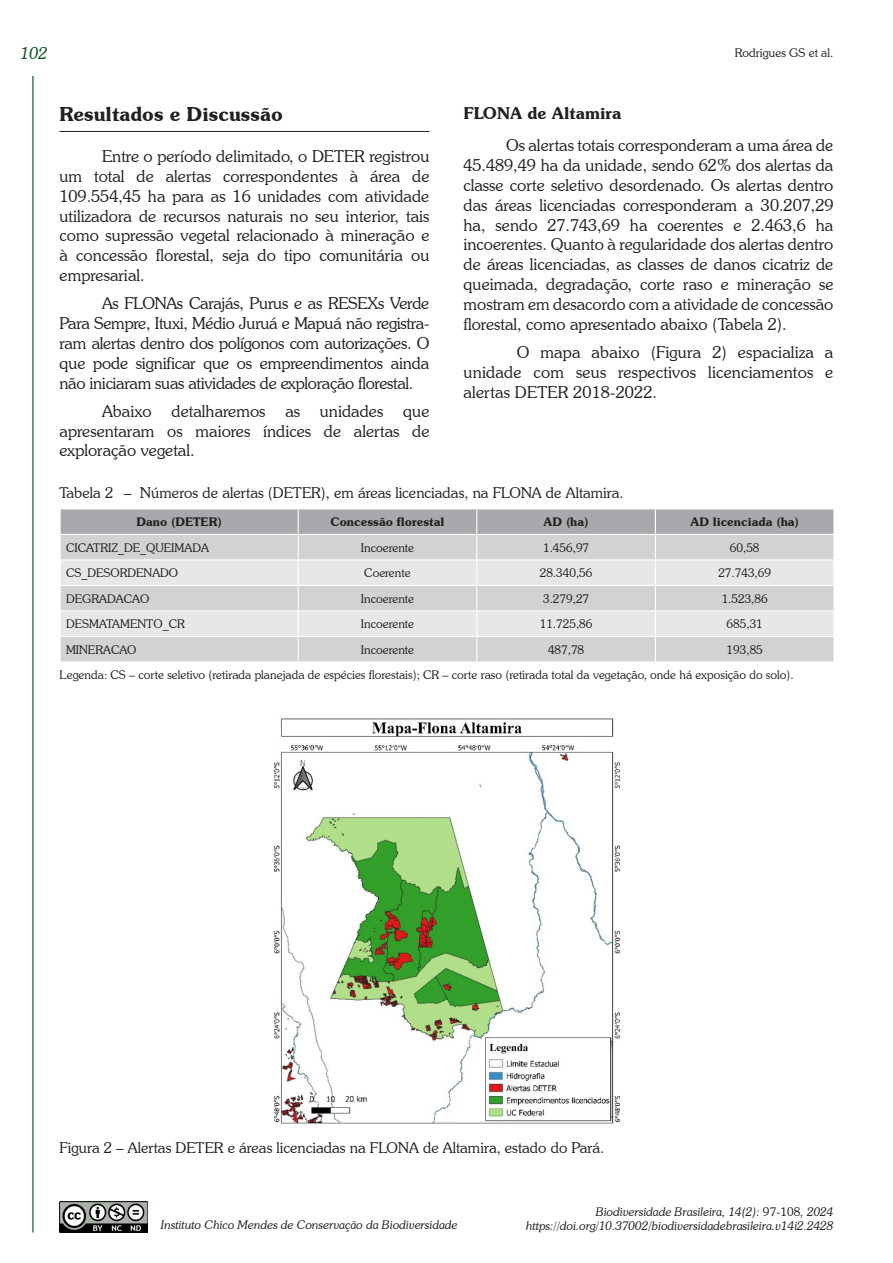
<style>
.page{position:relative;width:893px;height:1263px;background:#fff}
.page>*{position:absolute;margin:0;border:0;box-sizing:border-box;transform-origin:0 0}
.titulo_1{font:600 19.5px "Souvenir IT Cby BT";color:#231f20}
.texto{font:300 16.5px/19.8px "Souvenir IT Cby BT";color:#231f20;text-align:justify}
.titulo_2{font:600 16.5px "Souvenir IT Cby BT";color:#231f20}
.t1{font:italic 300 16.5px "Souvenir IT Cby BT";color:#00531e}
.figura{font:300 15px "Souvenir IT Cby BT";color:#231f20}
.texto_tabela{font:300 12px "Souvenir IT Cby BT";color:#231f20}
.t2{font:italic 300 12px/14.4px "Souvenir IT Cby BT";color:#231f20;text-align:right}
.rodapé{font:300 12px "Souvenir IT Cby BT";color:#231f20}
.texto_tabela-2{font:600 12px "Souvenir IT Cby BT";color:#231f20}
.s1{font-style:normal}
</style>
<div class="page">
<hr style="left:32px;top:76px;width:2px;height:1156px;background:#00531e">
<img style="left:60px;top:1201px;width:88px;height:31px">
<svg style="left:60px;top:509px;width:774px;height:152px;background:#d3d4d6"></svg>
<hr style="left:833px;top:637px;width:2px;height:24px;background:#fff">
<img style="left:274px;top:718px;width:347px;height:406px">
<hr style="left:60px;top:131px;width:369px;height:1px;background:#231f20">
<p class="t1" style="left:20px;top:43px;width:29px">102</p>
<p class="rodapé" style="left:735px;top:46px;width:100px">Rodrigues GS et al.</p>
<p class="titulo_1" style="left:60px;top:102px;width:225px">Resultados e Discussão</p>
<p class="texto" style="left:60px;top:146px;width:371px;text-indent:43px">Entre o período delimitado, o DETER registrou um total de alertas correspondentes à área de 109.554,45 ha para as 16 unidades com atividade utilizadora de recursos naturais no seu interior, tais como supressão vegetal relacionado à mineração e à concessão florestal, seja do tipo comunitária ou empresarial.</p>
<p class="texto" style="left:60px;top:293px;width:371px;text-indent:43px">As FLONAs Carajás, Purus e as RESEXs Verde Para Sempre, Ituxi, Médio Juruá e Mapuá não registra&shy;ram alertas dentro dos polígonos com autorizações. O que pode significar que os empreendimentos ainda não iniciaram suas atividades de exploração florestal.</p>
<p class="texto" style="left:60px;top:401px;width:371px;text-indent:43px">Abaixo detalharemos as unidades que apresentaram os maiores índices de alertas de exploração vegetal.</p>
<p class="titulo_2" style="left:463px;top:103px;width:159px">FLONA de Altamira</p>
<p class="texto" style="left:463px;top:135px;width:371px;text-indent:43px">Os alertas totais corresponderam a uma área de 45.489,49 ha da unidade, sendo 62% dos alertas da classe corte seletivo desordenado. Os alertas dentro das áreas licenciadas corresponderam a 30.207,29 ha, sendo 27.743,69 ha coerentes e 2.463,6 ha incoerentes. Quanto à regularidade dos alertas dentro de áreas licenciadas, as classes de danos cicatriz de queimada, degradação, corte raso e mineração se mostram em desacordo com a atividade de concessão florestal, como apresentado abaixo (Tabela 2).</p>
<p class="texto" style="left:463px;top:342px;width:371px;text-indent:53px">O mapa abaixo (Figura 2) espacializa a unidade com seus respectivos licenciamentos e alertas DETER 2018-2022.</p>
<p class="figura" style="left:60px;top:484px;width:566px">Tabela 2 – Números de alertas (DETER), em áreas licenciadas, na FLONA de Altamira.</p>
<p class="texto_tabela-2" style="left:136px;top:514px;width:87px">Dano (DETER)</p>
<p class="texto_tabela-2" style="left:330px;top:514px;width:116px">Concessão florestal</p>
<p class="texto_tabela-2" style="left:544px;top:514px;width:47px">AD (ha)</p>
<p class="texto_tabela-2" style="left:690px;top:514px;width:110px">AD licenciada (ha)</p>
<p class="texto_tabela" style="left:66px;top:540px;width:144px">CICATRIZ_DE_QUEIMADA</p>
<p class="texto_tabela" style="left:361px;top:540px;width:55px">Incoerente</p>
<p class="texto_tabela" style="left:543px;top:540px;width:48px">1.456,97</p>
<p class="texto_tabela" style="left:730px;top:540px;width:31px">60,58</p>
<p class="texto_tabela" style="left:66px;top:566px;width:114px">CS_DESORDENADO</p>
<p class="texto_tabela" style="left:364px;top:566px;width:48px">Coerente</p>
<p class="texto_tabela" style="left:540px;top:566px;width:54px">28.340,56</p>
<p class="texto_tabela" style="left:718px;top:566px;width:54px">27.743,69</p>
<p class="texto_tabela" style="left:66px;top:591px;width:85px">DEGRADACAO</p>
<p class="texto_tabela" style="left:361px;top:591px;width:55px">Incoerente</p>
<p class="texto_tabela" style="left:543px;top:591px;width:48px">3.279,27</p>
<p class="texto_tabela" style="left:722px;top:591px;width:48px">1.523,86</p>
<p class="texto_tabela" style="left:66px;top:617px;width:120px">DESMATAMENTO_CR</p>
<p class="texto_tabela" style="left:361px;top:617px;width:55px">Incoerente</p>
<p class="texto_tabela" style="left:540px;top:617px;width:54px">11.725,86</p>
<p class="texto_tabela" style="left:727px;top:617px;width:38px">685,31</p>
<p class="texto_tabela" style="left:66px;top:642px;width:72px">MINERACAO</p>
<p class="texto_tabela" style="left:361px;top:642px;width:55px">Incoerente</p>
<p class="texto_tabela" style="left:548px;top:642px;width:38px">487,78</p>
<p class="texto_tabela" style="left:727px;top:642px;width:38px">193,85</p>
<p class="rodapé" style="left:60px;top:668px;width:736px">Legenda: CS – corte seletivo (retirada planejada de espécies florestais); CR – corte raso (retirada total da vegetação, onde há exposição do solo).</p>
<p class="figura" style="left:60px;top:1138px;width:546px">Figura 2 – Alertas DETER e áreas licenciadas na FLONA de Altamira, estado do Pará.</p>
<p class="t2" style="left:161px;top:1217px;width:298px">Instituto Chico Mendes de Conservação da Biodiversidade</p>
<p class="t2" style="left:526px;top:1204px;width:309px">Biodiversidade Brasileira, 14(2): <span class="s1">97-108</span>, 2024 https://doi.org/10.37002/biodiversidadebrasileira.v14i2.2428</p>
</div>
